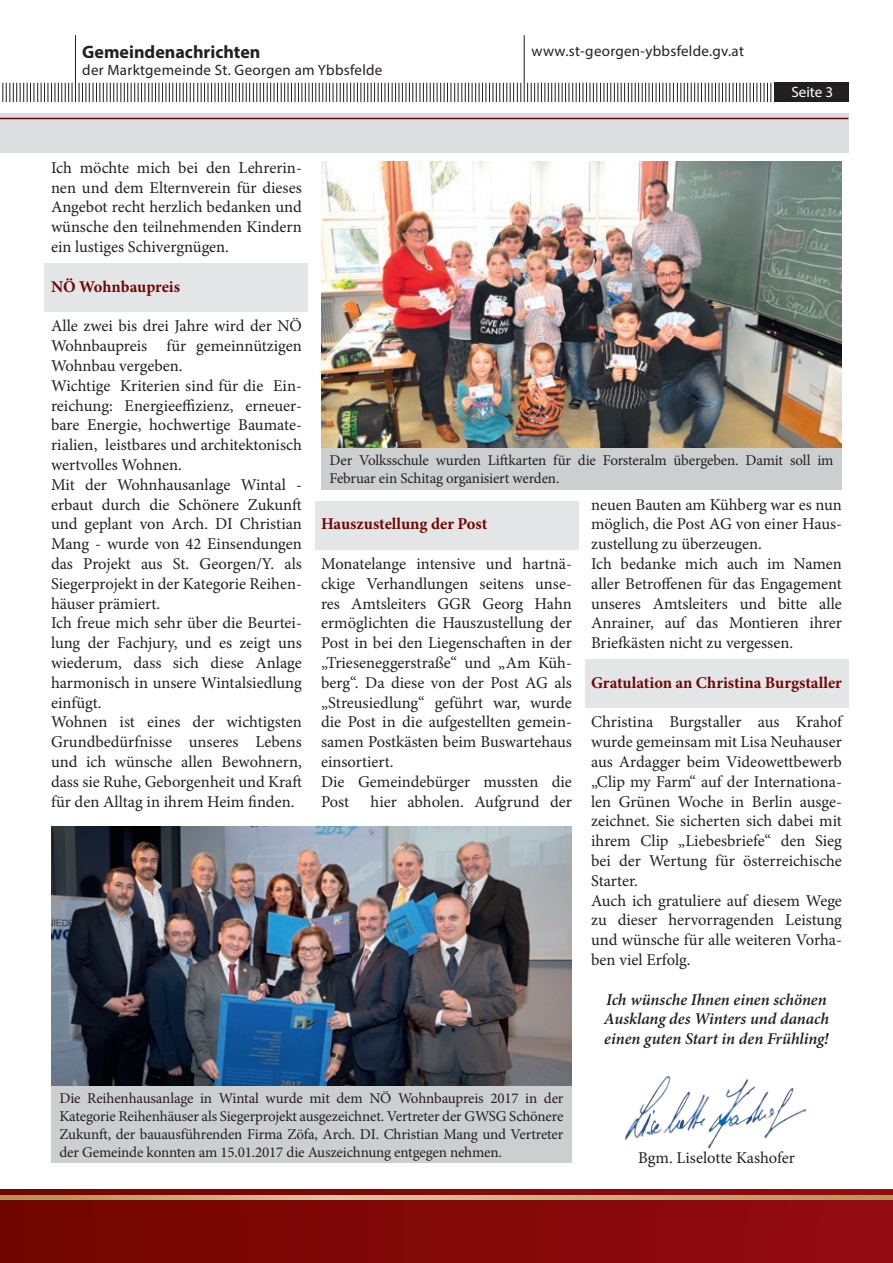
<style>
.page{position:relative;width:893px;height:1263px;background:#fff}
.page>*{position:absolute;margin:0;border:0;box-sizing:border-box;transform-origin:0 0}
.t1{font:700 18px "Myriad Pro";color:#231f20}
.t2{font:16.5px/19.8px "Minion Pro";color:#231f20}
.t3{font:italic 600 16.5px/19.8px "Minion Pro";letter-spacing:-.005em;color:#231f20}
.t4{font:700 16.5px "Minion Pro";letter-spacing:-.005em;color:#700600}
.t5{font:15px/18px "Minion Pro";letter-spacing:-.01em;color:#231f20}
.t6{font:15px "Myriad Pro";letter-spacing:.02em;color:#231f20}
.t7{font:15px "Myriad Pro";color:#fff}
</style>
<div class="page">
<hr style="left:524px;top:35px;width:1px;height:67px;background:#231f20">
<hr style="left:75px;top:35px;width:1px;height:67px;background:#231f20">
<svg style="left:79px;top:83px;width:442px;height:19px"></svg>
<svg style="left:2px;top:83px;width:71px;height:19px"></svg>
<svg style="left:527px;top:83px;width:244px;height:19px"></svg>
<div style="left:774px;top:83px;width:74px;height:19px;background:#231f20"></div>
<div style="left:0;top:1189px;width:893px;height:74px;background:linear-gradient(to right,#730a02,#961015)"></div>
<svg style="left:0;top:1195px;width:893px;height:4px;background:#c9aa79"></svg>
<div style="left:45px;top:263px;width:263px;height:48px;background:#e4e5e7"></div>
<div style="left:315px;top:501px;width:263px;height:48px;background:#e4e5e7"></div>
<div style="left:585px;top:659px;width:263px;height:48px;background:#e4e5e7"></div>
<img style="left:51px;top:826px;width:521px;height:260px">
<div style="left:321px;top:447px;width:521px;height:43px;background:#cdced0"></div>
<div style="left:51px;top:1086px;width:521px;height:77px;background:#cdced0"></div>
<div style="left:0;top:113px;width:848px;height:40px;background:#dcdddf"></div>
<hr style="left:0;top:118px;width:848px;height:1px;background:#700600">
<img style="left:321px;top:162px;width:521px;height:285px">
<img style="left:624px;top:1075px;width:183px;height:73px">
<p class="t1" style="left:82px;top:40px;width:180px">Gemeindenachrichten</p>
<p class="t6" style="left:532px;top:42px;width:214px">www.st-georgen-ybbsfelde.gv.at</p>
<p class="t6" style="left:82px;top:61px;width:302px">der Marktgemeinde St. Georgen am Ybbsfelde</p>
<p class="t7" style="left:791px;top:83px;width:43px">Seite 3</p>
<p class="t2" style="left:51px;top:158px;width:252px;text-align:justify">Ich möchte mich bei den Lehrerin&shy;nen und dem Elternverein für dieses Angebot recht herzlich bedanken und wünsche den teilnehmenden Kindern ein lustiges Schivergnügen.</p>
<p class="t4" style="left:51px;top:275px;width:131px">NÖ Wohnbaupreis</p>
<p class="t2" style="left:51px;top:316px;width:252px">Alle zwei bis drei Jahre wird der NÖ<br>Wohnbaupreis für gemeinnützigen<br>Wohnbau vergeben.<br>Wichtige Kriterien sind für die Ein&shy;reichung: Energieeffizienz, erneuer&shy;bare Energie, hochwertige Baumate&shy;rialien, leistbares und architektonisch wertvolles Wohnen.<br>Mit der Wohnhausanlage Wintal - erbaut durch die Schönere Zukunft und geplant von Arch. DI Christian<br>Mang - wurde von 42 Einsendungen das Projekt aus St. Georgen/Y. als<br>Siegerprojekt in der Kategorie Reihen&shy;häuser prämiert.<br>Ich freue mich sehr über die Beurtei&shy;lung der Fachjury, und es zeigt uns wiederum, dass sich diese Anlage harmonisch in unsere Wintalsiedlung einfügt.<br>Wohnen ist eines der wichtigsten<br>Grundbedürfnisse unseres Lebens und ich wünsche allen Bewohnern, dass sie Ruhe, Geborgenheit und Kraft für den Alltag in ihrem Heim finden.</p>
<p class="t5" style="left:330px;top:451px;width:505px">Der Volksschule wurden Liftkarten für die Forsteralm übergeben. Damit soll im<br>Februar ein Schitag organisiert werden.</p>
<p class="t4" style="left:321px;top:512px;width:168px">Hauszustellung der Post</p>
<p class="t2" style="left:321px;top:554px;width:252px">Monatelange intensive und hartnä&shy;ckige Verhandlungen seitens unse&shy;res Amtsleiters GGR Georg Hahn ermöglichten die Hauszustellung der<br>Post in bei den Liegenschaften in der „Trieseneggerstraße“ und „Am Küh&shy;berg“. Da diese von der Post AG als „Streusiedlung“ geführt war, wurde die Post in die aufgestellten gemein&shy;samen Postkästen beim Buswartehaus einsortiert.<br>Die Gemeindebürger mussten die<br>Post</p>
<p class="t2" style="left:370px;top:791px;width:203px">hier abholen. Aufgrund der</p>
<p class="t2" style="left:591px;top:494px;width:252px">neuen Bauten am Kühberg war es nun möglich, die Post AG von einer Haus&shy;zustellung zu überzeugen.<br>Ich bedanke mich auch im Namen aller Betroffenen für das Engagement unseres Amtsleiters und bitte alle Anrainer, auf das Montieren ihrer Briefkästen nicht zu vergessen.</p>
<p class="t4" style="left:591px;top:671px;width:252px">Gratulation an Christina Burgstaller</p>
<p class="t2" style="left:591px;top:712px;width:252px">Christina Burgstaller aus Krahof wurde gemeinsam mit Lisa Neuhauser aus Ardagger beim Videowettbewerb „Clip my Farm“ auf der Internationa&shy;len Grünen Woche in Berlin ausge&shy;zeichnet. Sie sicherten sich dabei mit ihrem Clip „Liebesbriefe“ den Sieg bei der Wertung für österreichische<br>Starter.<br>Auch ich gratuliere auf diesem Wege zu dieser hervorragenden Leistung und wünsche für alle weiteren Vorha&shy;ben viel Erfolg.</p>
<p class="t3" style="left:604px;top:989px;width:227px">Ich wünsche Ihnen einen schönen<br>Ausklang des Winters und danach einen guten Start in den Frühling!</p>
<p class="t5" style="left:60px;top:1089px;width:505px;text-align:justify">Die Reihenhausanlage in Wintal wurde mit dem NÖ Wohnbaupreis 2017 in der Kategorie Reihenhäuser als Siegerprojekt ausgezeichnet. Vertreter der GWSG Schönere Zukunft, der bauausführenden Firma Zöfa, Arch. DI. Christian Mang und Vertreter der Gemeinde konnten am 15.01.2017 die Auszeichnung entgegen nehmen.</p>
<p class="t2" style="left:638px;top:1148px;width:158px">Bgm. Liselotte Kashofer</p>
</div>
